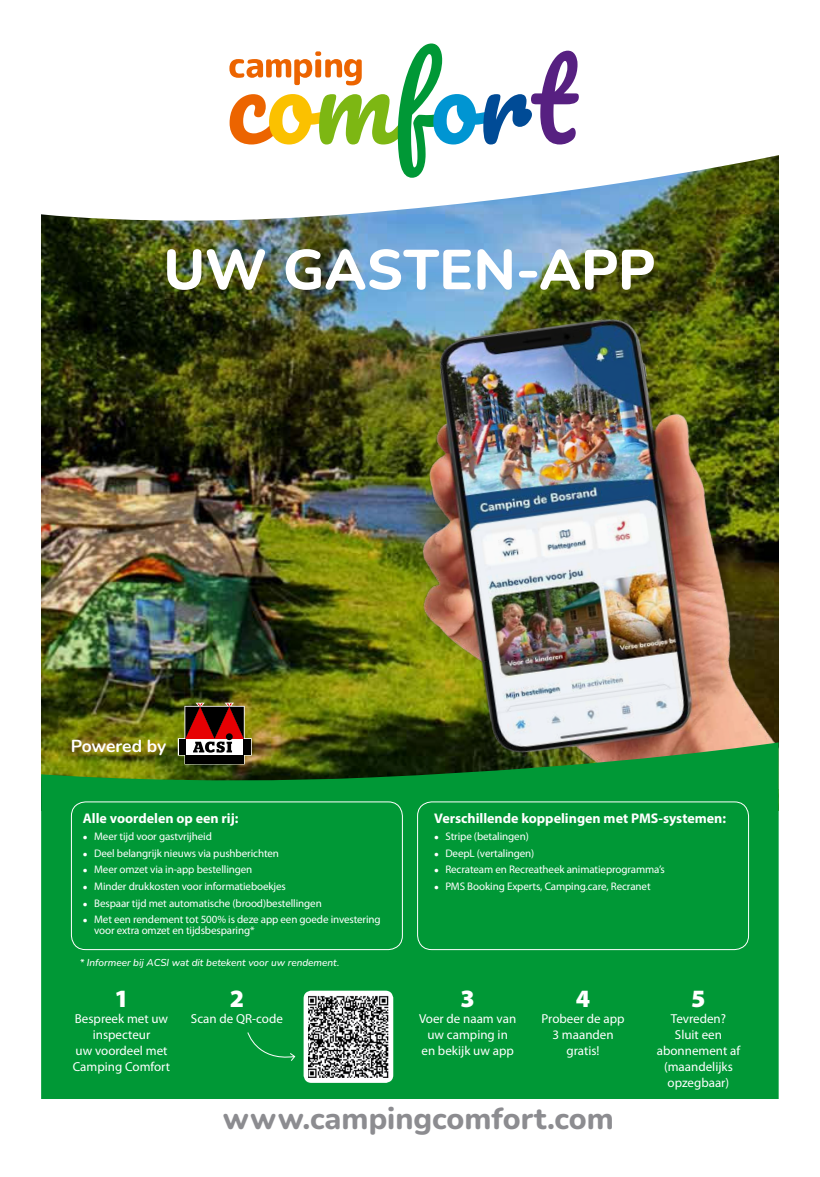
<style>
.page{position:relative;width:820px;height:1177px;background:#fff}
.page>*{position:absolute;margin:0;border:0;box-sizing:border-box;transform-origin:0 0}
.t1{font:800 56.1px "Nunito";color:#fff}
.t2{font:800 30.4px "Nunito";color:#8c8c90}
.t3{font:900 25px "Myriad Pro";color:#fff}
.t4{font:700 17.4px "Nunito";letter-spacing:-.01em;color:#fff}
.t5{font:700 14px "Myriad Pro";color:#fff}
.t6{font:13px/16px "Myriad Pro";color:#fff;text-align:center}
.t7{font:11px/11px "Myriad Pro";letter-spacing:-.01em;color:#fff}
.t8{font:italic 500 10px "Nunito";color:#fff}
.s1{font-size:17px}
</style>
<div class="page">
<img style="left:41px;top:229px;width:737px;height:513px">
<svg style="left:41px;top:94px;width:738px;height:135px"></svg>
<img style="left:421px;top:313px;width:357px;height:429px">
<svg style="left:229px;top:43px;width:349px;height:135px"></svg>
<svg style="left:178px;top:702px;width:74px;height:40px;background:#7f381f"></svg>
<svg style="left:41px;top:742px;width:737px;height:356px;background:#069234"></svg>
<div style="left:304px;top:991px;width:88px;height:90px;background:#fff;border-radius:7px"></div>
<div style="left:303px;top:990px;width:90px;height:92px;border:2px solid #fff;border-radius:7px"></div>
<img style="left:308px;top:995px;width:81px;height:82px">
<svg style="left:247px;top:1031px;width:49px;height:30px"></svg>
<div style="left:71px;top:801px;width:332px;height:149px;border:1px solid #fff;border-radius:14px"></div>
<div style="left:417px;top:801px;width:331px;height:149px;border:1px solid #fff;border-radius:14px"></div>
<h1 class="t1" style="left:163px;top:248px;width:493px">UW GASTEN-APP</h1>
<h3 class="t4" style="left:71px;top:739px;width:97px">Powered by</h3>
<p class="t5" style="left:83px;top:813px;width:157px">Alle voordelen op een rij:</p>
<p class="t7" style="left:83px;top:831px;width:131px"><span class="s1">•</span> Meer tijd voor gastvrijheid</p>
<p class="t7" style="left:83px;top:847px;width:198px"><span class="s1">•</span> Deel belangrijk nieuws via pushberichten</p>
<p class="t7" style="left:83px;top:864px;width:171px"><span class="s1">•</span> Meer omzet via in-app bestellingen</p>
<p class="t7" style="left:83px;top:881px;width:204px"><span class="s1">•</span> Minder drukkosten voor informatieboekjes</p>
<p class="t7" style="left:83px;top:897px;width:240px"><span class="s1">•</span> Bespaar tijd met automatische (brood)bestellingen</p>
<p class="t7" style="left:94px;top:914px;width:288px;text-indent:-11px"><span class="s1">•</span> Met een rendement tot 500% is deze app een goede investering voor extra omzet en tijdsbesparing*</p>
<p class="t8" style="left:80px;top:958px;width:261px">* Informeer bij ACSI wat dit betekent voor uw rendement.</p>
<h3 class="t3" style="left:114px;top:983px;width:16px">1</h3>
<p class="t6" style="left:73px;top:1011px;width:99px">Bespreek met uw inspecteur<br>uw voordeel met<br>Camping Comfort</p>
<h3 class="t3" style="left:230px;top:983px;width:16px">2</h3>
<p class="t6" style="left:191px;top:1011px;width:94px">Scan de QR-code</p>
<p class="t5" style="left:434px;top:813px;width:293px">Verschillende koppelingen met PMS-systemen:</p>
<p class="t7" style="left:434px;top:831px;width:96px"><span class="s1">•</span> Stripe (betalingen)</p>
<p class="t7" style="left:434px;top:847px;width:102px"><span class="s1">•</span> DeepL (vertalingen)</p>
<p class="t7" style="left:434px;top:864px;width:232px"><span class="s1">•</span> Recrateam en Recreatheek animatieprogramma’s</p>
<p class="t7" style="left:434px;top:881px;width:218px"><span class="s1">•</span> PMS Booking Experts, Camping.care, Recranet</p>
<h3 class="t3" style="left:460px;top:983px;width:16px">3</h3>
<p class="t6" style="left:419px;top:1011px;width:99px">Voer de naam van uw camping in en bekijk uw app</p>
<h3 class="t3" style="left:575px;top:983px;width:16px">4</h3>
<p class="t6" style="left:541px;top:1011px;width:85px">Probeer de app<br>3 maanden gratis!</p>
<h3 class="t3" style="left:691px;top:983px;width:16px">5</h3>
<p class="t6" style="left:656px;top:1011px;width:85px">Tevreden?<br>Sluit een abonnement af (maandelijks opzegbaar)</p>
<h2 class="t2" style="left:223px;top:1107px;width:392px">www.campingcomfort.com</h2>
</div>
